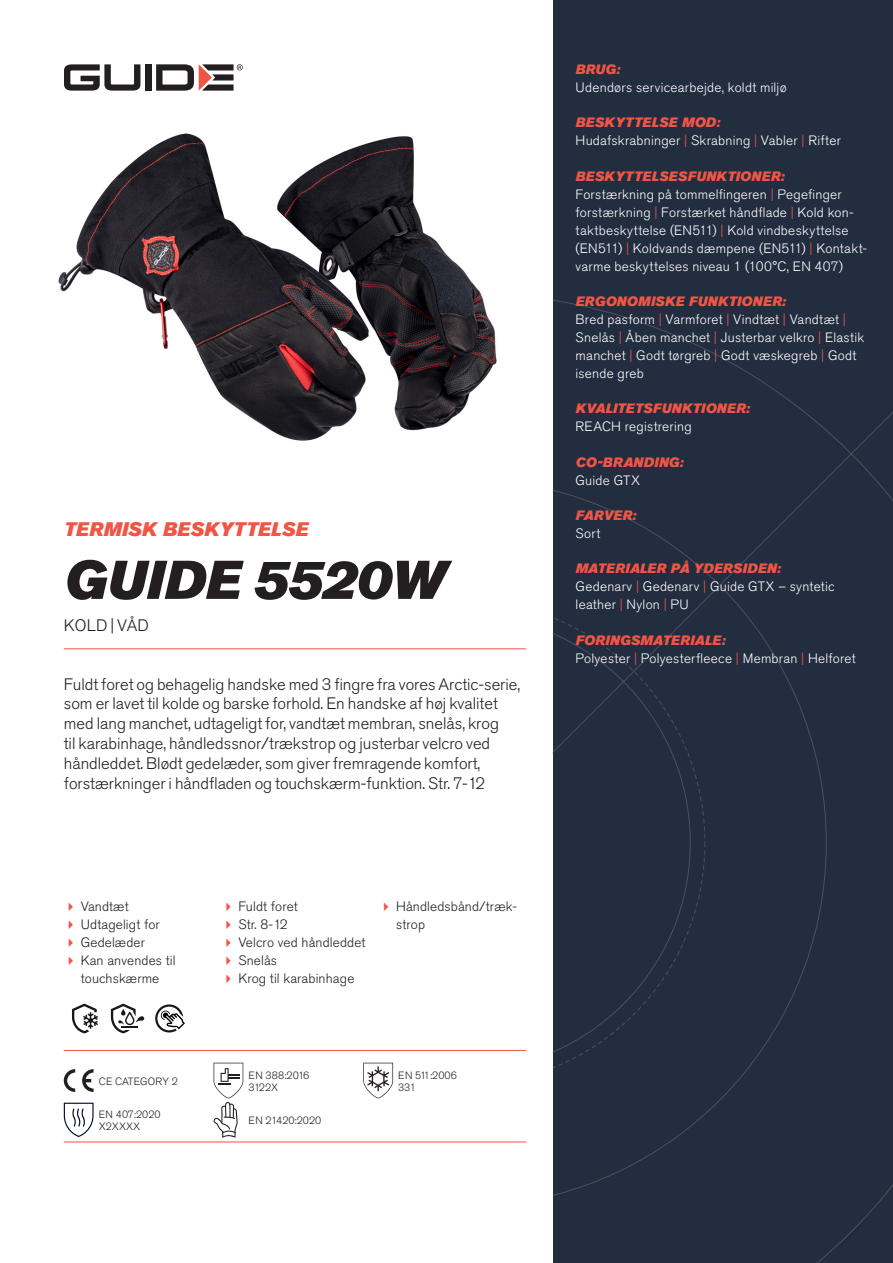
<style>
.page{position:relative;width:893px;height:1263px;background:#fff}
.page>*{position:absolute;margin:0;border:0;box-sizing:border-box;transform-origin:0 0}
.Rubrik{font:italic 54px "Akzidenz Grotesk Pro Super";letter-spacing:-.005em;color:#231f20}
.Överrubrik{font:italic 19.5px "Akzidenz Grotesk Pro Super";letter-spacing:.01em;color:#f05545}
.Ingress{font:300 16.5px/19.8px "Akzidenz Grotesk Pro";color:#231f20}
.Product_-_AltSegment{font:300 16.5px "Akzidenz Grotesk Pro";letter-spacing:-.01em;color:#231f20}
.Produkt_-_Brödtext{font:300 13.5px/18px "Akzidenz Grotesk Pro";letter-spacing:.02em;color:#fff}
.Produkt_-_Namn{font:italic 13.5px "Akzidenz Grotesk Pro Super";letter-spacing:.015em;color:#f05545}
.t1{font:300 13.5px/18px "Akzidenz Grotesk Pro";letter-spacing:.01em;color:#231f20}
.t2{font:300 10.5px "Akzidenz Grotesk Pro";color:#231f20}
.s1{color:#f05545}
</style>
<div class="page">
<div style="left:145px;top:64px;width:7px;height:27px;background:#231f20"></div>
<svg style="left:156px;top:64px;width:87px;height:27px"></svg>
<svg style="left:64px;top:64px;width:76px;height:27px"></svg>
<div style="left:553px;top:0;width:340px;height:1263px;background:#222d3f"></div>
<svg style="left:553px;top:300px;width:340px;height:963px"></svg>
<hr style="left:64px;top:1050px;width:462px;height:1px;background:#f05545">
<hr style="left:64px;top:1142px;width:462px;height:1px;background:#f05545">
<svg style="left:72px;top:1003px;width:26px;height:30px"></svg>
<svg style="left:111px;top:1003px;width:33px;height:30px"></svg>
<svg style="left:155px;top:1004px;width:30px;height:28px"></svg>
<svg style="left:64px;top:1069px;width:11px;height:23px"></svg>
<svg style="left:82px;top:1069px;width:12px;height:23px"></svg>
<svg style="left:363px;top:1063px;width:30px;height:35px"></svg>
<svg style="left:64px;top:1103px;width:30px;height:34px"></svg>
<svg style="left:214px;top:1063px;width:29px;height:75px"></svg>
<img style="left:58px;top:133px;width:439px;height:308px">
<hr style="left:64px;top:648px;width:462px;height:1px;background:#f05545">
<p class="Överrubrik" style="left:64px;top:517px;width:246px">TERMISK BESKYTTELSE</p>
<p class="Rubrik" style="left:64px;top:545px;width:384px">GUIDE 5520W</p>
<p class="Product_-_AltSegment" style="left:64px;top:615px;width:87px">KOLD | VÅD</p>
<p class="Ingress" style="left:64px;top:674px;width:458px">Fuldt foret og behagelig handske med 3 fingre fra vores Arctic-serie, som er lavet til kolde og barske forhold. En handske af høj kvalitet med lang manchet, udtageligt for, vandtæt membran, snelås, krog<br>til karabinhage, håndledssnor/trækstrop og justerbar velcro ved håndleddet. Blødt gedelæder, som giver fremragende komfort, forstærkninger i håndfladen og touchskærm-funktion. Str. 7-12</p>
<p class="t1" style="left:81px;top:897px;width:49px">Vandtæt</p>
<p class="t1" style="left:81px;top:915px;width:80px">Udtageligt for</p>
<p class="t1" style="left:81px;top:933px;width:66px">Gedelæder</p>
<p class="t1" style="left:81px;top:951px;width:96px">Kan anvendes til touchskærme</p>
<p class="t2" style="left:99px;top:1074px;width:81px">CE CATEGORY 2</p>
<p class="t2" style="left:99px;top:1107px;width:63px">EN 407:2020</p>
<p class="t2" style="left:99px;top:1119px;width:43px">X2XXXX</p>
<p class="t1" style="left:238px;top:897px;width:61px">Fuldt foret</p>
<p class="t1" style="left:238px;top:915px;width:51px">Str. 8-12</p>
<p class="t1" style="left:238px;top:933px;width:128px">Velcro ved håndleddet</p>
<p class="t1" style="left:238px;top:951px;width:40px">Snelås</p>
<p class="t1" style="left:238px;top:969px;width:117px">Krog til karabinhage</p>
<p class="t1" style="left:396px;top:897px;width:123px">Håndledsbånd/træk&shy;strop</p>
<p class="t2" style="left:248px;top:1068px;width:62px">EN 388:2016</p>
<p class="t2" style="left:248px;top:1080px;width:31px">3122X</p>
<p class="t2" style="left:248px;top:1113px;width:74px">EN 21420:2020</p>
<p class="t2" style="left:398px;top:1068px;width:60px">EN 511:2006</p>
<p class="t2" style="left:398px;top:1080px;width:19px">331</p>
<p class="Produkt_-_Namn" style="left:576px;top:60px;width:46px">BRUG:</p>
<p class="Produkt_-_Brödtext" style="left:576px;top:78px;width:213px">Udendørs servicearbejde, koldt miljø</p>
<p class="Produkt_-_Namn" style="left:576px;top:114px;width:146px">BESKYTTELSE MOD:</p>
<p class="Produkt_-_Brödtext" style="left:576px;top:132px;width:267px">Hudafskrabninger <span class="s1">|</span> Skrabning <span class="s1">|</span> Vabler <span class="s1">|</span> Rifter</p>
<p class="Produkt_-_Namn" style="left:576px;top:167px;width:210px">BESKYTTELSESFUNKTIONER:</p>
<p class="Produkt_-_Brödtext" style="left:576px;top:185px;width:293px">Forstærkning på tommelfingeren <span class="s1">|</span> Pegefinger forstærkning <span class="s1">|</span> Forstærket håndflade <span class="s1">|</span> Kold kon&shy;taktbeskyttelse (EN511) <span class="s1">|</span> Kold vindbeskyttelse (EN511) <span class="s1">|</span> Koldvands dæmpene (EN511) <span class="s1">|</span> Kontakt&shy;varme beskyttelses niveau 1 (100°C, EN 407)</p>
<p class="Produkt_-_Namn" style="left:576px;top:292px;width:212px">ERGONOMISKE FUNKTIONER:</p>
<p class="Produkt_-_Brödtext" style="left:576px;top:310px;width:290px">Bred pasform <span class="s1">|</span> Varmforet <span class="s1">|</span> Vindtæt <span class="s1">|</span> Vandtæt <span class="s1">| </span>Snelås <span class="s1">|</span> Åben manchet <span class="s1">|</span> Justerbar velkro <span class="s1">|</span> Elastik manchet <span class="s1">|</span> Godt tørgreb <span class="s1">|</span> Godt væskegreb <span class="s1">|</span> Godt isende greb</p>
<p class="Produkt_-_Namn" style="left:576px;top:400px;width:176px">KVALITETSFUNKTIONER:</p>
<p class="Produkt_-_Brödtext" style="left:576px;top:418px;width:118px">REACH registrering</p>
<p class="Produkt_-_Namn" style="left:576px;top:453px;width:109px">CO-BRANDING:</p>
<p class="Produkt_-_Brödtext" style="left:576px;top:471px;width:66px">Guide GTX</p>
<p class="Produkt_-_Namn" style="left:576px;top:506px;width:62px">FARVER:</p>
<p class="Produkt_-_Brödtext" style="left:576px;top:524px;width:26px">Sort</p>
<p class="Produkt_-_Namn" style="left:576px;top:560px;width:207px">MATERIALER PÅ YDERSIDEN:</p>
<p class="Produkt_-_Brödtext" style="left:576px;top:578px;width:261px">Gedenarv <span class="s1">|</span> Gedenarv <span class="s1">|</span> Guide GTX – syntetic leather <span class="s1">|</span> Nylon <span class="s1">|</span> PU</p>
<p class="Produkt_-_Namn" style="left:576px;top:631px;width:151px">FORINGSMATERIALE:</p>
<p class="Produkt_-_Brödtext" style="left:576px;top:649px;width:282px">Polyester <span class="s1">|</span> Polyesterfleece <span class="s1">|</span> Membran <span class="s1">|</span> Helforet</p>
</div>
